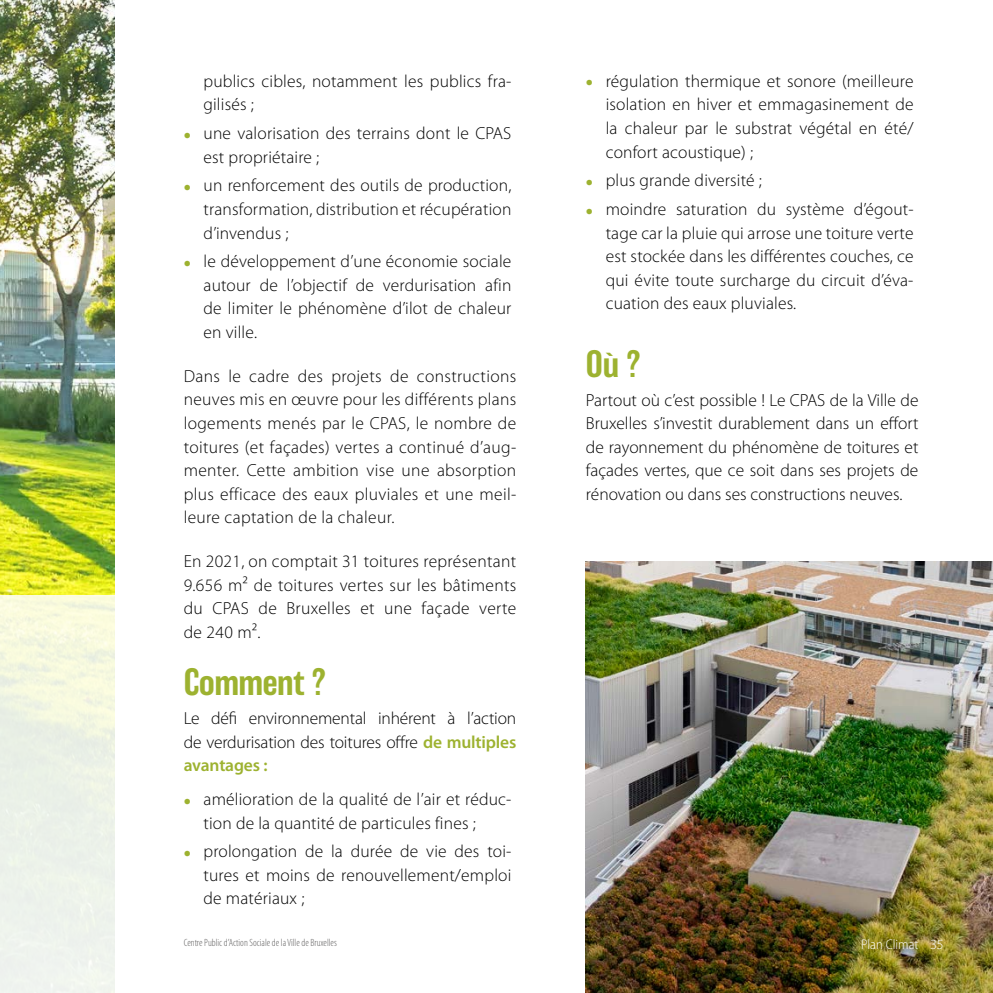
<style>
.page{position:relative;width:993px;height:993px;background:#fff}
.page>*{position:absolute;margin:0;border:0;box-sizing:border-box;transform-origin:0 0}
.t1{font:500 35px "Balboa";color:#9db230}
.t2{font:300 17.5px/23.6px "Myriad Pro";letter-spacing:.01em;color:#000;text-align:justify}
.t3{font:300 semi-condensed 14px "Myriad Pro";color:#fff}
.t4{font:300 condensed 10.5px "Myriad Pro";color:#646363}
.s1{font-weight:700;font-size:21px;color:#9db230}
.s2{font-weight:600;color:#9db230}
.s3{font-stretch:normal}
</style>
<div class="page">
<img style="left:0;top:0;width:114px;height:595px">
<svg style="left:0;top:595px;width:115px;height:397px;background:#eff4e6"></svg>
<img style="left:585px;top:561px;width:407px;height:431px">
<p class="t2" style="left:203px;top:69px;width:309px">publics cibles, notamment les publics fra&shy;gilisés ;</p>
<p class="t2" style="left:203px;top:121px;width:309px;text-indent:-20px"><span class="s1">•</span> une valorisation des terrains dont le CPAS est propriétaire ;</p>
<p class="t2" style="left:203px;top:173px;width:309px;text-indent:-20px"><span class="s1">•</span> un renforcement des outils de production, transformation, distribution et récupération d’invendus ;</p>
<p class="t2" style="left:203px;top:249px;width:309px;text-indent:-20px"><span class="s1">•</span> le développement d’une économie sociale autour de l’objectif de verdurisation afin de limiter le phénomène d’ilot de chaleur en ville.</p>
<p class="t2" style="left:184px;top:363px;width:334px">Dans le cadre des projets de constructions neuves mis en œuvre pour les différents plans logements menés par le CPAS, le nombre de toitures (et façades) vertes a continué d’aug&shy;menter. Cette ambition vise une absorption plus efficace des eaux pluviales et une meil&shy;leure captation de la chaleur.</p>
<p class="t2" style="left:184px;top:549px;width:334px">En 2021, on comptait 31 toitures représentant 9.656 m² de toitures vertes sur les bâtiments du CPAS de Bruxelles et une façade verte de 240 m².</p>
<h1 class="t1" style="left:184px;top:662px;width:145px">Comment ?</h1>
<p class="t2" style="left:184px;top:706px;width:334px">Le défi environnemental inhérent à l’action de verdurisation des toitures offre <span class="s2">de multiples avantages :</span></p>
<p class="t2" style="left:203px;top:786px;width:309px;text-indent:-20px"><span class="s1">•</span> amélioration de la qualité de l’air et réduc&shy;tion de la quantité de particules fines ;</p>
<p class="t2" style="left:203px;top:839px;width:309px;text-indent:-20px"><span class="s1">•</span> prolongation de la durée de vie des toi&shy;tures et moins de renouvellement/emploi de matériaux ;</p>
<p class="t2" style="left:605px;top:69px;width:309px;text-indent:-20px"><span class="s1">•</span> régulation thermique et sonore (meilleure isolation en hiver et emmagasinement de la chaleur par le substrat végétal en été/ confort acoustique) ;</p>
<p class="t2" style="left:585px;top:168px;width:177px"><span class="s1">•</span> plus grande diversité ;</p>
<p class="t2" style="left:605px;top:197px;width:309px;text-indent:-20px"><span class="s1">•</span> moindre saturation du système d’égout&shy;tage car la pluie qui arrose une toiture verte est stockée dans les différentes couches, ce qui évite toute surcharge du circuit d’éva&shy;cuation des eaux pluviales.</p>
<h1 class="t1" style="left:585px;top:344px;width:57px">Où ?</h1>
<p class="t2" style="left:585px;top:387px;width:334px">Partout où c’est possible ! Le CPAS de la Ville de Bruxelles s’investit durablement dans un effort de rayonnement du phénomène de toitures et façades vertes, que ce soit dans ses projets de rénovation ou dans ses constructions neuves.</p>
<p class="t4" style="left:184px;top:936px;width:154px">Centre Public d’Action Sociale de la Ville de Bruxelles</p>
<p class="t3" style="left:860px;top:936px;width:84px">Plan Climat <span class="s3">35</span></p>
</div>
